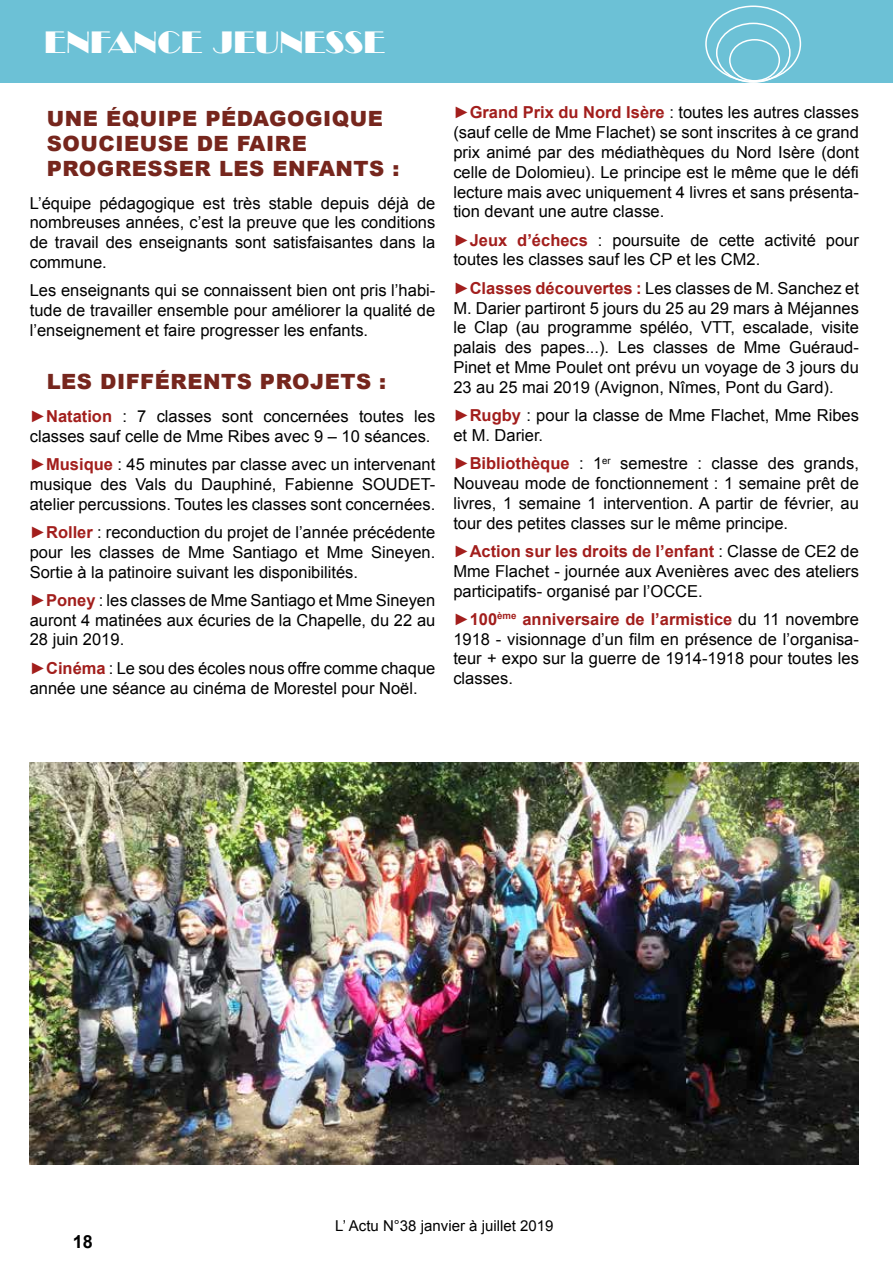
<style>
.page{position:relative;width:893px;height:1263px;background:#fff}
.page>*{position:absolute;margin:0;border:0;box-sizing:border-box;transform-origin:0 0}
.t1{font:30px "Broadway BT";color:#fff}
.t2{font:900 21px/25.2px "Arial";letter-spacing:.025em;color:#76261d}
.t3{font:700 18px "Arial";color:#000}
.t4{font:16.5px/19.8px "Arial";color:#000;text-align:justify}
.t5{font:15px "Arial";color:#000}
.s1{font-weight:700;color:#a21e1c}
</style>
<div class="page">
<hr style="left:892px;top:0;width:1px;height:84px;background:#c9c4c7">
<div style="left:0;top:0;width:893px;height:83px;background:#6cc1d6"></div>
<div style="left:705px;top:6px;width:96px;height:76px;border:2px solid #fff;border-radius:50%"></div>
<div style="left:716px;top:23px;width:75px;height:60px;border:2px solid #fff;border-radius:50%"></div>
<div style="left:729px;top:39px;width:51px;height:43px;border:2px solid #fff;border-radius:50%"></div>
<img style="left:30px;top:762px;width:829px;height:402px">
<h1 class="t1" style="left:44px;top:24px;width:343px">ENFANCE JEUNESSE</h1>
<p class="t2" style="left:47px;top:105px;width:354px">UNE ÉQUIPE PÉDAGOGIQUE<br>SOUCIEUSE DE FAIRE<br>PROGRESSER LES ENFANTS :</p>
<p class="t4" style="left:30px;top:193px;width:407px">L’équipe pédagogique est très stable depuis déjà de nombreuses années, c’est la preuve que les conditions de travail des enseignants sont satisfaisantes dans la commune.</p>
<p class="t4" style="left:30px;top:281px;width:407px">Les enseignants qui se connaissent bien ont pris l’habi&shy;tude de travailler ensemble pour améliorer la qualité de l’enseignement et faire progresser les enfants.</p>
<p class="t2" style="left:47px;top:369px;width:341px">LES DIFFÉRENTS PROJETS :</p>
<p class="t4" style="left:30px;top:406px;width:407px"><span class="s1">►Natation</span> : 7 classes sont concernées toutes les classes sauf celle de Mme Ribes avec 9 – 10 séances.</p>
<p class="t4" style="left:30px;top:454px;width:407px"><span class="s1">►Musique</span> : 45 minutes par classe avec un intervenant musique des Vals du Dauphiné, Fabienne SOUDET&shy;atelier percussions. Toutes les classes sont concernées.</p>
<p class="t4" style="left:30px;top:522px;width:407px"><span class="s1">►Roller</span> : reconduction du projet de l’année précédente pour les classes de Mme Santiago et Mme Sineyen.<br>Sortie à la patinoire suivant les disponibilités.</p>
<p class="t4" style="left:30px;top:590px;width:407px"><span class="s1">►Poney</span> : les classes de Mme Santiago et Mme Sineyen auront 4 matinées aux écuries de la Chapelle, du 22 au 28 juin 2019.</p>
<p class="t4" style="left:30px;top:658px;width:407px"><span class="s1">►Cinéma</span> : Le sou des écoles nous offre comme chaque année une séance au cinéma de Morestel pour Noël.</p>
<p class="t4" style="left:453px;top:103px;width:407px"><span class="s1">►Grand Prix du Nord Isère</span> : toutes les autres classes (sauf celle de Mme Flachet) se sont inscrites à ce grand prix animé par des médiathèques du Nord Isère (dont celle de Dolomieu). Le principe est le même que le défi lecture mais avec uniquement 4 livres et sans présenta&shy;tion devant une autre classe.</p>
<p class="t4" style="left:453px;top:230px;width:407px"><span class="s1">►Jeux d’échecs</span> : poursuite de cette activité pour toutes les classes sauf les CP et les CM2.</p>
<p class="t4" style="left:453px;top:278px;width:407px"><span class="s1">►Classes découvertes :</span> Les classes de M. Sanchez et M. Darier partiront 5 jours du 25 au 29 mars à Méjannes le Clap (au programme spéléo, VTT, escalade, visite palais des papes...). Les classes de Mme Guéraud-Pinet et Mme Poulet ont prévu un voyage de 3 jours du 23 au 25 mai 2019 (Avignon, Nîmes, Pont du Gard).</p>
<p class="t4" style="left:453px;top:405px;width:407px"><span class="s1">►Rugby</span> : pour la classe de Mme Flachet, Mme Ribes et M. Darier.</p>
<p class="t4" style="left:453px;top:454px;width:407px"><span class="s1">►Bibliothèque</span> : 1<sup>er</sup> semestre : classe des grands, Nouveau mode de fonctionnement : 1 semaine prêt de livres, 1 semaine 1 intervention. A partir de février, au tour des petites classes sur le même principe.</p>
<p class="t4" style="left:453px;top:541px;width:407px"><span class="s1">►Action sur les droits de l’enfant</span> : Classe de CE2 de Mme Flachet - journée aux Avenières avec des ateliers participatifs- organisé par l’OCCE.</p>
<p class="t4" style="left:453px;top:609px;width:407px"><span class="s1">►100</span><sup>ème</sup> <span class="s1">anniversaire de l’armistice</span> du 11 novembre 1918 - visionnage d’un film en présence de l’organisa&shy;teur + expo sur la guerre de 1914-1918 pour toutes les classes.</p>
<p class="t3" style="left:73px;top:1230px;width:22px">18</p>
<p class="t5" style="left:335px;top:1216px;width:220px">L’ Actu N°38 janvier à juillet 2019</p>
</div>
